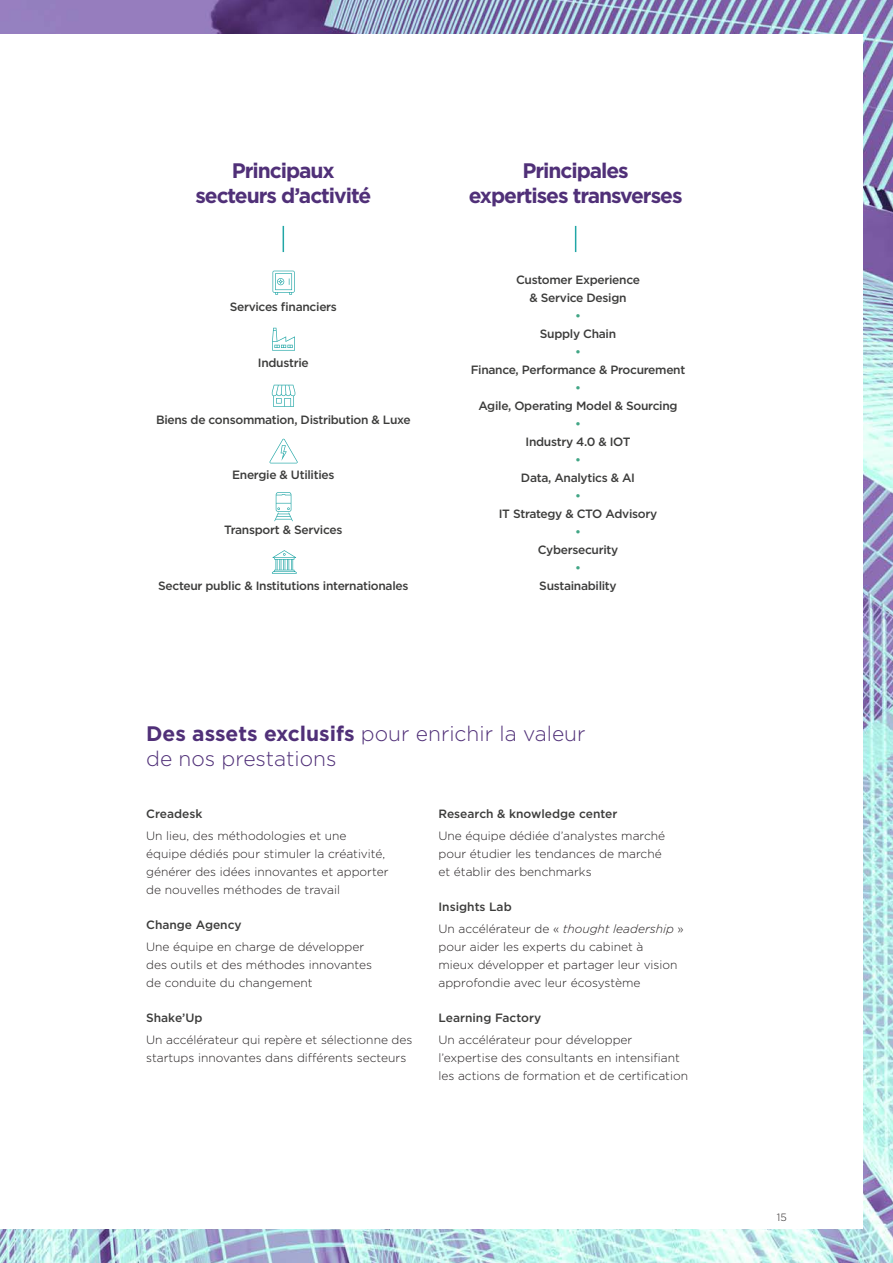
<style>
.page{position:relative;width:893px;height:1263px;background:#fff}
.page>*{position:absolute;margin:0;border:0;box-sizing:border-box;transform-origin:0 0}
.Texte_courant{font:700 21px/25.2px "Gotham";letter-spacing:-.05em;color:#503078;text-align:center}
.Texte_courant-2{font:300 21px/25.2px "Gotham";color:#503078}
.Texte_courant-3{font:300 12px/18px "Gotham";color:#231f20}
.Texte_courant-4{font:500 12px/18px "Gotham";letter-spacing:-.025em;color:#3c3c3b;text-align:center}
.Texte_courant-5{font:500 12px "Gotham";color:#3c3c3b}
.Texte_courant-6{font:500 12px "Gotham";color:#42a686}
.Texte_courant-7{font:300 10.5px "Gotham";color:#231f20}
.s1{font-weight:700}
.s2{font-style:italic}
</style>
<div class="page">
<img style="left:0;top:0;width:893px;height:1263px">
<div style="left:0;top:34px;width:862px;height:1195px;background:#fff"></div>
<svg style="left:273px;top:271px;width:22px;height:24px"></svg>
<svg style="left:272px;top:328px;width:23px;height:23px"></svg>
<svg style="left:272px;top:385px;width:23px;height:22px"></svg>
<svg style="left:269px;top:438px;width:29px;height:25px"></svg>
<svg style="left:274px;top:492px;width:19px;height:29px"></svg>
<svg style="left:272px;top:550px;width:25px;height:24px"></svg>
<svg style="left:575px;top:226px;width:1px;height:26px"></svg>
<svg style="left:283px;top:226px;width:1px;height:26px"></svg>
<p class="Texte_courant" style="left:195px;top:157px;width:177px">Principaux secteurs d’activité</p>
<p class="Texte_courant" style="left:469px;top:157px;width:215px">Principales<br>expertises transverses</p>
<p class="Texte_courant-4" style="left:230px;top:298px;width:109px">Services financiers</p>
<p class="Texte_courant-4" style="left:258px;top:354px;width:52px">Industrie</p>
<p class="Texte_courant-4" style="left:156px;top:410px;width:256px">Biens de consommation, Distribution &amp; Luxe</p>
<p class="Texte_courant-4" style="left:232px;top:466px;width:104px">Energie &amp; Utilities</p>
<p class="Texte_courant-4" style="left:224px;top:521px;width:120px">Transport &amp; Services</p>
<p class="Texte_courant-4" style="left:158px;top:576px;width:252px">Secteur public &amp; Institutions internationales</p>
<p class="Texte_courant-4" style="left:516px;top:270px;width:125px">Customer Experience &amp; Service Design</p>
<p class="Texte_courant-6" style="left:575px;top:308px;width:7px">•</p>
<p class="Texte_courant-4" style="left:540px;top:324px;width:78px">Supply Chain</p>
<p class="Texte_courant-6" style="left:575px;top:344px;width:7px">•</p>
<p class="Texte_courant-4" style="left:471px;top:360px;width:216px">Finance, Performance &amp; Procurement</p>
<p class="Texte_courant-6" style="left:575px;top:380px;width:7px">•</p>
<p class="Texte_courant-4" style="left:478px;top:396px;width:201px">Agile, Operating Model &amp; Sourcing</p>
<p class="Texte_courant-6" style="left:575px;top:416px;width:7px">•</p>
<p class="Texte_courant-4" style="left:526px;top:432px;width:106px">Industry 4.0 &amp; IOT</p>
<p class="Texte_courant-6" style="left:575px;top:452px;width:7px">•</p>
<p class="Texte_courant-4" style="left:521px;top:468px;width:116px">Data, Analytics &amp; AI</p>
<p class="Texte_courant-6" style="left:575px;top:488px;width:7px">•</p>
<p class="Texte_courant-4" style="left:499px;top:504px;width:160px">IT Strategy &amp; CTO Advisory</p>
<p class="Texte_courant-6" style="left:575px;top:524px;width:7px">•</p>
<p class="Texte_courant-4" style="left:538px;top:540px;width:82px">Cybersecurity</p>
<p class="Texte_courant-6" style="left:575px;top:560px;width:7px">•</p>
<p class="Texte_courant-4" style="left:539px;top:576px;width:79px">Sustainability</p>
<p class="Texte_courant-2" style="left:146px;top:720px;width:441px"><span class="s1">Des assets exclusifs</span> pour enrichir la valeur de nos prestations</p>
<p class="Texte_courant-5" style="left:146px;top:805px;width:58px">Creadesk</p>
<p class="Texte_courant-3" style="left:146px;top:826px;width:244px">Un lieu, des méthodologies et une équipe dédiés pour stimuler la créativité, générer des idées innovantes et apporter de nouvelles méthodes de travail</p>
<p class="Texte_courant-5" style="left:146px;top:917px;width:97px">Change Agency</p>
<p class="Texte_courant-3" style="left:146px;top:937px;width:228px">Une équipe en charge de développer des outils et des méthodes innovantes de conduite du changement</p>
<p class="Texte_courant-4" style="left:146px;top:1009px;width:58px">Shake’Up</p>
<p class="Texte_courant-3" style="left:146px;top:1031px;width:268px">Un accélérateur qui repère et sélectionne des startups innovantes dans différents secteurs</p>
<p class="Texte_courant-5" style="left:438px;top:805px;width:180px">Research &amp; knowledge center</p>
<p class="Texte_courant-3" style="left:438px;top:826px;width:228px">Une équipe dédiée d’analystes marché pour étudier les tendances de marché et établir des benchmarks</p>
<p class="Texte_courant-5" style="left:438px;top:899px;width:75px">Insights Lab</p>
<p class="Texte_courant-3" style="left:438px;top:919px;width:247px">Un accélérateur de « <span class="s2">thought leadership</span> » pour aider les experts du cabinet à<br>mieux développer et partager leur vision approfondie avec leur écosystème</p>
<p class="Texte_courant-5" style="left:438px;top:1010px;width:104px">Learning Factory</p>
<p class="Texte_courant-3" style="left:438px;top:1031px;width:251px">Un accélérateur pour développer l’expertise des consultants en intensifiant les actions de formation et de certification</p>
<p class="Texte_courant-7" style="left:777px;top:1210px;width:11px">15</p>
</div>
